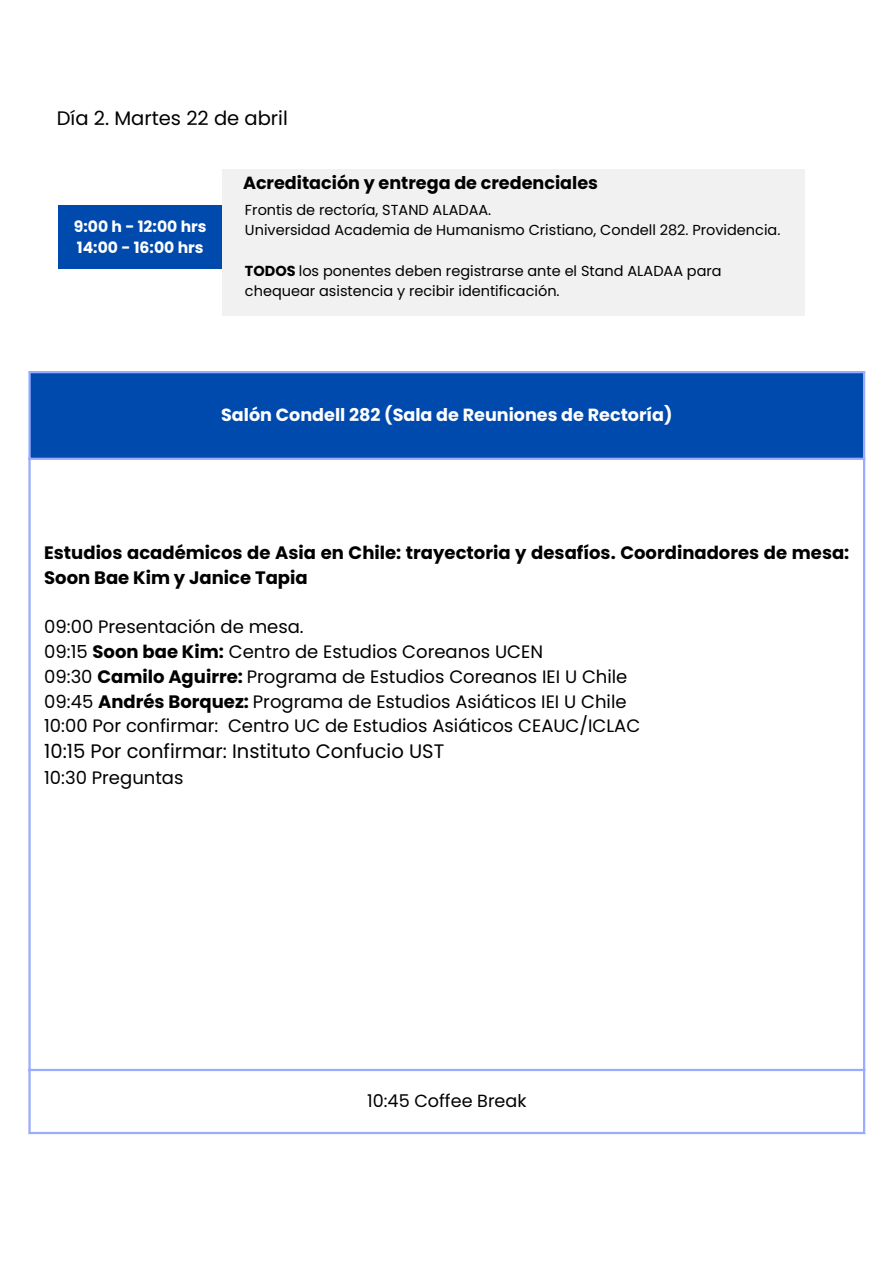
<style>
.page{position:relative;width:894px;height:1264px;background:#fff}
.page>*{position:absolute;margin:0;border:0;box-sizing:border-box;transform-origin:0 0}
.t1{font:19.5px "Poppins";color:#000}
.t2{font:18px "Poppins";color:#000}
.t3{font:700 18px/24.8px "Poppins";color:#000}
.t4{font:700 17.55px "Poppins";color:#fff}
.t5{font:700 17.55px "Poppins";color:#000}
.t6{font:17.55px "Poppins";color:#000}
.t7{font:700 15.6px/21.3px "Poppins";color:#fff}
.t8{font:14.55px/20.2px "Poppins";color:#000}
.s1{font-weight:700}
</style>
<div class="page">
<div style="left:29px;top:372px;width:835px;height:87px;background:#004aad"></div>
<hr style="left:28px;top:373px;width:3px;height:758px;background:#99acff">
<hr style="left:862px;top:373px;width:3px;height:758px;background:#99acff">
<hr style="left:28px;top:371px;width:837px;height:2px;background:#99acff">
<hr style="left:28px;top:457px;width:837px;height:3px;background:#99acff">
<hr style="left:28px;top:1068px;width:837px;height:3px;background:#99acff">
<hr style="left:28px;top:1131px;width:837px;height:3px;background:#99acff">
<div style="left:222px;top:169px;width:582px;height:146px;background:#f1f1f1"></div>
<div style="left:59px;top:205px;width:163px;height:64px;background:#004aad"></div>
<p class="t1" style="left:57px;top:104px;width:232px">Día 2. Martes 22 de abril</p>
<p class="t7" style="left:74px;top:215px;width:134px">9:00 h - 12:00 hrs<br>14:00 - 16:00 hrs</p>
<p class="t5" style="left:243px;top:170px;width:356px">Acreditación y entrega de credenciales</p>
<p class="t8" style="left:245px;top:200px;width:248px">Frontis de rectoría, STAND ALADAA.</p>
<p class="t8" style="left:245px;top:220px;width:536px">Universidad Academia de Humanismo Cristiano, Condell 282. Providencia.</p>
<p class="t8" style="left:245px;top:261px;width:478px"><span class="s1">TODOS</span> los ponentes deben registrarse ante el Stand ALADAA para chequear asistencia y recibir identificación.</p>
<h2 class="t4" style="left:221px;top:402px;width:453px">Salón Condell 282 (Sala de Reuniones de Rectoría)</h2>
<h3 class="t3" style="left:44px;top:540px;width:806px">Estudios académicos de Asia en Chile: trayectoria y desafíos. Coordinadores de mesa:<br>Soon Bae Kim y Janice Tapia</h3>
<p class="t2" style="left:44px;top:614px;width:261px">09:00 Presentación de mesa.</p>
<p class="t2" style="left:44px;top:639px;width:500px">09:15 <span class="s1">Soon bae Kim:</span> Centro de Estudios Coreanos UCEN</p>
<p class="t2" style="left:44px;top:664px;width:584px">09:30 <span class="s1">Camilo Aguirre:</span> Programa de Estudios Coreanos IEI U Chile</p>
<p class="t2" style="left:44px;top:688px;width:583px">09:45 <span class="s1">Andrés Borquez:</span> Programa de Estudios Asiáticos IEI U Chile</p>
<p class="t2" style="left:44px;top:713px;width:597px">10:00 Por confirmar: Centro UC de Estudios Asiáticos CEAUC/ICLAC</p>
<p class="t1" style="left:44px;top:737px;width:401px">10:15 Por confirmar: Instituto Confucio UST</p>
<p class="t2" style="left:44px;top:765px;width:141px">10:30 Preguntas</p>
<p class="t6" style="left:367px;top:1088px;width:161px">10:45 Coffee Break</p>
</div>
